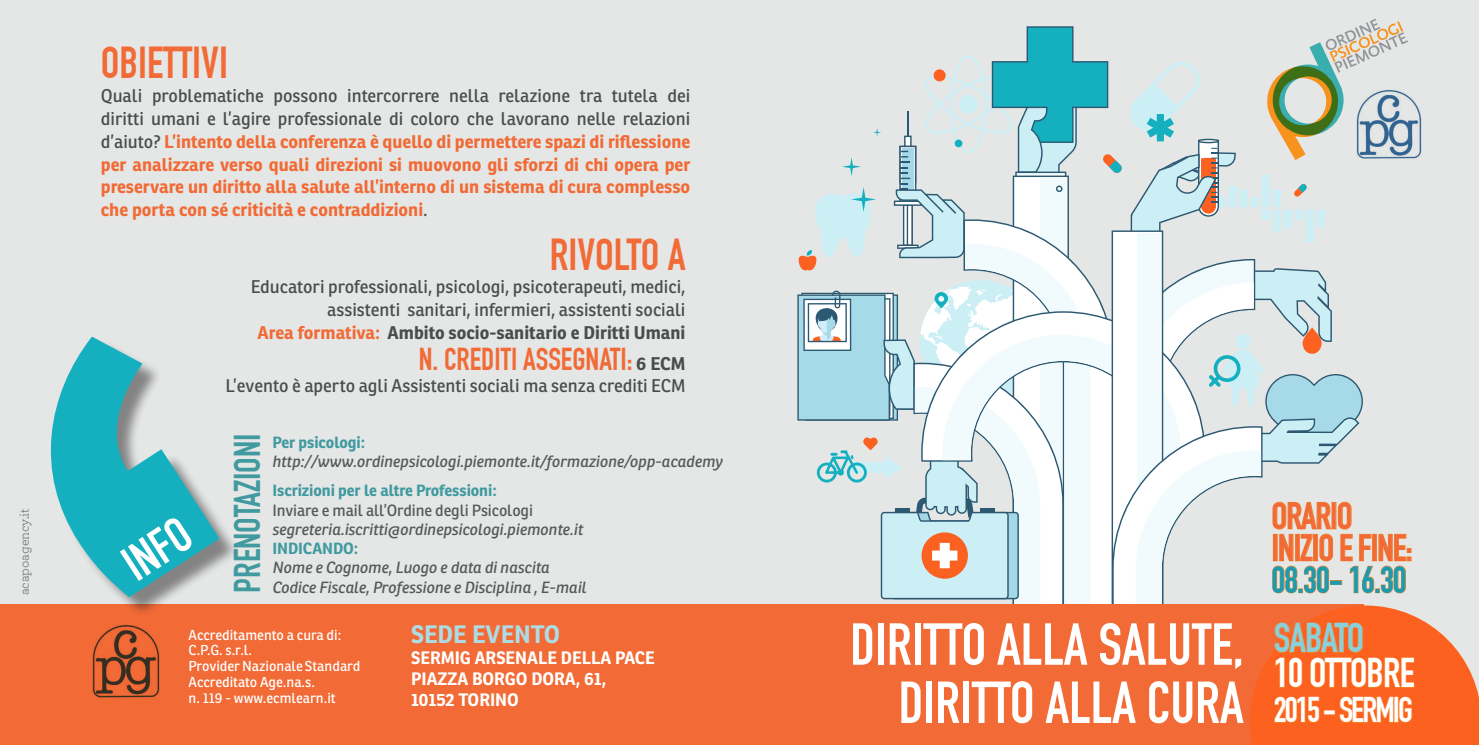
<style>
.page{position:relative;width:1479px;height:745px;background:#fff}
.page>*{position:absolute;margin:0;border:0;box-sizing:border-box;transform-origin:0 0}
.t1{font:700 58.1px/58.1px "DIN Condensed";color:#fff;text-align:right}
.t2{font:700 49px "DIN Condensed";color:#fff}
.t3{font:700 43.75px "DIN Condensed";color:#f26a35}
.t4{font:700 40.6px "DIN Condensed";letter-spacing:-.02em;color:#fff}
.t5{font:700 40.6px "DIN Condensed";letter-spacing:-.03em;color:#89d0db}
.t6{font:700 37.1px/31.8px "DIN Condensed";letter-spacing:-.025em;color:#f26a35}
.t7{font:700 36.4px "DIN Condensed";color:#419aa0}
.t8{font:700 35px "DIN Condensed";letter-spacing:-.055em;color:#fff}
.t9{font:700 30.97px "DIN Condensed";color:#f26a35}
.t10{font:700 24.5px "Ronnia";color:#addce5}
.t11{font:700 17.85px/22.8px "Ronnia";color:#f26a35;text-align:justify}
.t12{font:17.85px/22.8px "Ronnia";color:#4b4c4d;text-align:right}
.t13{font:700 17.85px "Ronnia";color:#4b4c4d}
.t14{font:700 17.5px "Ronnia";color:#fff}
.t15{font:italic 15.75px "Ronnia";letter-spacing:-.005em;color:#57585a}
.t16{font:700 15.75px "Ronnia";letter-spacing:-.005em;color:#419aa0}
.t17{font:15.75px "Ronnia";letter-spacing:-.005em;color:#57585a}
.t18{font:14px "Ronnia";color:#fff}
.t19{font:14px "Archer";letter-spacing:-.01em;color:#6c6d70}
.s1{font-weight:400;color:#4b4c4d}
.s2{color:#f26a35}
.s3{font-family:"Ronnia";font-size:17.85px;color:#4b4c4d}
.s4{color:#1b9bae}
</style>
<div class="page">
<div style="left:0;top:0;width:1478px;height:744px;background:#e4e7e6"></div>
<div style="left:0;top:604px;width:1362px;height:140px;background:#f26a35"></div>
<div style="left:54px;top:340px;width:186px;height:277px;background:#231f20;opacity:.5"></div>
<svg style="left:50px;top:336px;width:169px;height:261px"></svg>
<img style="left:92px;top:624px;width:68px;height:74px">
<svg style="left:797px;top:19px;width:681px;height:725px"></svg>
<p class="t19" style="left:15px;top:595px;width:88px;rotate:-90deg">acapoagency.it</p>
<p class="t3" style="left:101px;top:37px;width:129px">OBIETTIVI</p>
<p class="t11" style="left:101px;top:84px;width:591px"><span class="s1">Quali problematiche possono intercorrere nella relazione tra tutela dei diritti umani e l’agire professionale di coloro che lavorano nelle relazioni d’aiuto?</span> L’intento della conferenza è quello di permettere spazi di riflessione per analizzare verso quali direzioni si muovono gli sforzi di chi opera per preservare un diritto alla salute all’interno di un sistema di cura complesso che porta con sé criticità e contraddizioni<span class="s1">.</span></p>
<p class="t2" style="left:112px;top:543px;width:72px;rotate:-33deg">INFO</p>
<p class="t3" style="left:550px;top:229px;width:137px">RIVOLTO A</p>
<p class="t12" style="left:251px;top:275px;width:436px">Educatori professionali, psicologi, psicoterapeuti, medici, assistenti sanitari, infermieri, assistenti sociali</p>
<p class="t13" style="left:258px;top:320px;width:429px"><span class="s2">Area formativa:</span> Ambito socio-sanitario e Diritti Umani</p>
<p class="t9" style="left:419px;top:340px;width:268px">N. CREDITI ASSEGNATI: <span class="s3">6 ECM</span></p>
<p class="t12" style="left:225px;top:374px;width:461px">L’evento è aperto agli Assistenti sociali ma senza crediti ECM</p>
<p class="t16" style="left:272px;top:432px;width:94px">Per psicologi:</p>
<p class="t15" style="left:272px;top:451px;width:452px">http://www.ordinepsicologi.piemonte.it/formazione/opp-academy</p>
<p class="t16" style="left:272px;top:480px;width:226px">Iscrizioni per le altre Professioni:</p>
<p class="t17" style="left:272px;top:500px;width:262px">Inviare e mail all’Ordine degli Psicologi</p>
<p class="t15" style="left:272px;top:519px;width:312px">segreteria.iscritti@ordinepsicologi.piemonte.it</p>
<p class="t16" style="left:272px;top:538px;width:87px">INDICANDO:</p>
<p class="t15" style="left:272px;top:557px;width:279px">Nome e Cognome, Luogo e data di nascita</p>
<p class="t15" style="left:272px;top:577px;width:316px">Codice Fiscale, Professione e Disciplina , E-mail</p>
<p class="t7" style="left:226px;top:592px;width:160px;rotate:-90deg">PRENOTAZIONI</p>
<p class="t18" style="left:189px;top:625px;width:154px">Accreditamento a cura di:</p>
<p class="t18" style="left:189px;top:641px;width:65px">C.P.G. s.r.l.</p>
<p class="t18" style="left:189px;top:657px;width:173px">Provider Nazionale Standard</p>
<p class="t18" style="left:189px;top:672px;width:128px">Accreditato Age.na.s.</p>
<p class="t18" style="left:189px;top:688px;width:149px">n. 119 - www.ecmlearn.it</p>
<p class="t10" style="left:411px;top:618px;width:151px">SEDE EVENTO</p>
<p class="t14" style="left:411px;top:646px;width:245px">SERMIG ARSENALE DELLA PACE</p>
<p class="t14" style="left:411px;top:667px;width:197px">PIAZZA BORGO DORA, 61,</p>
<p class="t14" style="left:411px;top:688px;width:109px">10152 TORINO</p>
<p class="t1" style="left:850px;top:615px;width:395px">DIRITTO ALLA SALUTE,<br>DIRITTO ALLA CURA</p>
<p class="t6" style="left:1271px;top:500px;width:142px">ORARIO<br>INIZIO E FINE:<br><span class="s4">08.30- 16.30</span></p>
<p class="t5" style="left:1273px;top:613px;width:92px">SABATO</p>
<p class="t4" style="left:1273px;top:648px;width:142px">10 OTTOBRE</p>
<p class="t8" style="left:1273px;top:689px;width:141px">2015 - SERMIG</p>
</div>
